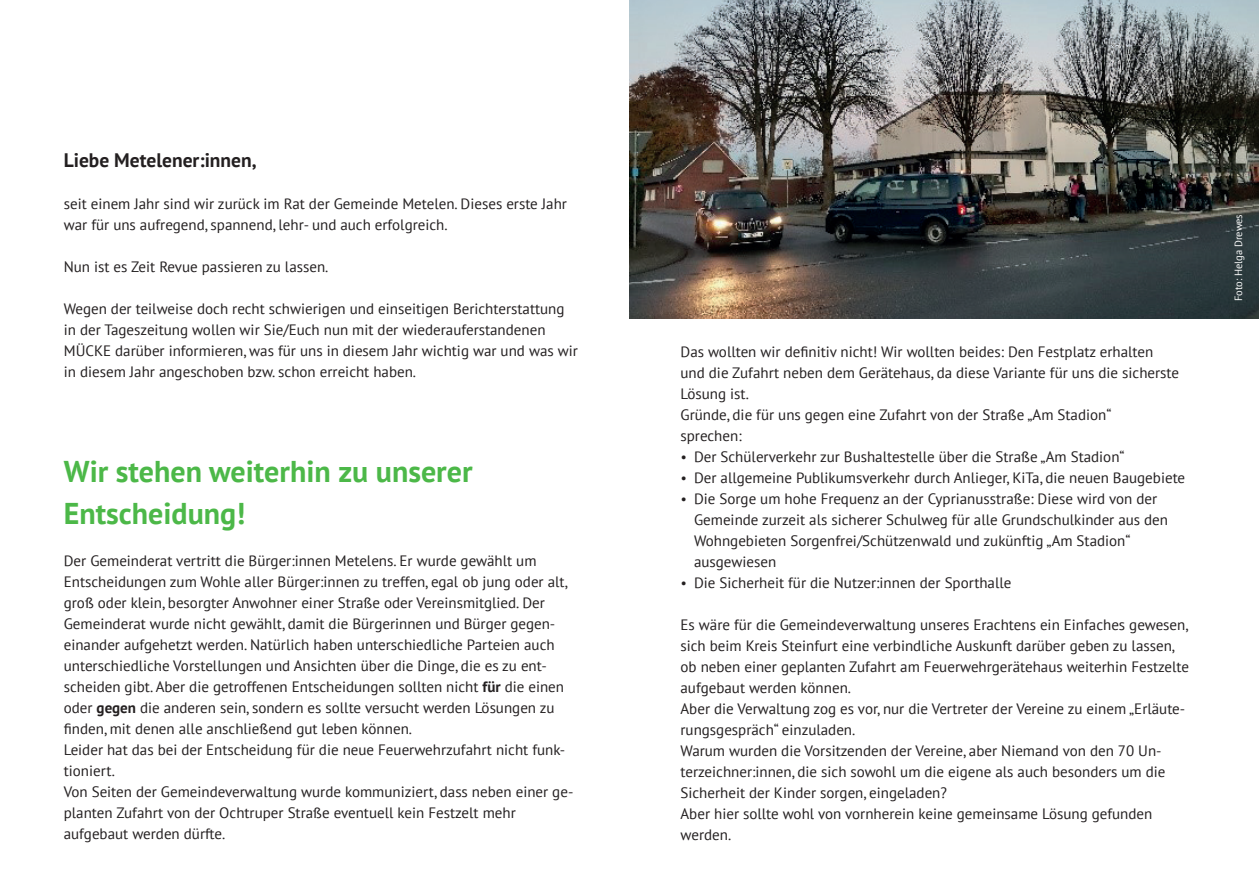
<style>
.page{position:relative;width:1259px;height:893px;background:#fff}
.page>*{position:absolute;margin:0;border:0;box-sizing:border-box;transform-origin:0 0}
.t1{font:700 30px/42px "PT Sans";color:#4cb848}
.t2{font:700 19.5px "PT Sans";color:#231f20}
.t3{font:15px/21px "PT Sans";color:#231f20}
.t4{font:10.5px "PT Sans";color:#fff}
.s1{font-weight:700}
.s2{font-family:"DIN Next LT Pro"}
</style>
<div class="page">
<img style="left:629px;top:0;width:630px;height:319px">
<h2 class="t2" style="left:64px;top:147px;width:194px">Liebe Metelener:innen,</h2>
<p class="t3" style="left:64px;top:193px;width:505px">seit einem Jahr sind wir zurück im Rat der Gemeinde Metelen. Dieses erste Jahr war für uns aufregend, spannend, lehr- und auch erfolgreich.</p>
<p class="t3" style="left:64px;top:256px;width:266px">Nun ist es Zeit Revue passieren zu lassen.</p>
<p class="t3" style="left:64px;top:298px;width:516px">Wegen der teilweise doch recht schwierigen und einseitigen Berichterstattung in der Tageszeitung wollen wir Sie/Euch nun mit der wiederauferstandenen MÜCKE darüber informieren, was für uns in diesem Jahr wichtig war und was wir in diesem Jahr angeschoben bzw. schon erreicht haben.</p>
<h1 class="t1" style="left:64px;top:449px;width:410px">Wir stehen weiterhin zu unserer<br>Entscheidung!</h1>
<p class="t3" style="left:64px;top:550px;width:511px">Der Gemeinderat vertritt die Bürger:innen Metelens. Er wurde gewählt um Entscheidungen zum Wohle aller Bürger:innen zu treffen, egal ob jung oder alt, groß oder klein, besorgter Anwohner einer Straße oder Vereinsmitglied. Der Gemeinderat wurde nicht gewählt, damit die Bürgerinnen und Bürger gegen&shy;einander aufgehetzt werden. Natürlich haben unterschiedliche Parteien auch unterschiedliche Vorstellungen und Ansichten über die Dinge, die es zu ent&shy;scheiden gibt. Aber die getroffenen Entscheidungen sollten nicht <span class="s1">für</span> die einen oder <span class="s1">gegen</span> die anderen sein, sondern es sollte versucht werden Lösungen zu finden, mit denen alle anschließend gut leben können.<br>Leider hat das bei der Entscheidung für die neue Feuerwehrzufahrt nicht funk&shy;tioniert.<br>Von Seiten der Gemeindeverwaltung wurde kommuniziert, dass neben einer ge&shy;planten Zufahrt von der Ochtruper Straße eventuell kein Festzelt mehr aufgebaut werden dürfte.</p>
<p class="t3" style="left:680px;top:341px;width:500px">Das wollten wir definitiv nicht! Wir wollten beides: Den Festplatz erhalten und die Zufahrt neben dem Gerätehaus, da diese Variante für uns die sicherste Lösung ist.<br>Gründe, die für uns gegen eine Zufahrt von der Straße „Am Stadion“<br>sprechen:</p>
<p class="t3" style="left:680px;top:446px;width:445px"><span class="s2">•</span> Der Schülerverkehr zur Bushaltestelle über die Straße „Am Stadion“</p>
<p class="t3" style="left:680px;top:467px;width:506px"><span class="s2">•</span> Der allgemeine Publikumsverkehr durch Anlieger, KiTa, die neuen Baugebiete</p>
<p class="t3" style="left:694px;top:488px;width:475px;text-indent:-14px"><span class="s2">•</span> Die Sorge um hohe Frequenz an der Cyprianusstraße: Diese wird von der Gemeinde zurzeit als sicherer Schulweg für alle Grundschulkinder aus den Wohngebieten Sorgenfrei/Schützenwald und zukünftig „Am Stadion“ ausgewiesen</p>
<p class="t3" style="left:680px;top:572px;width:332px"><span class="s2">•</span> Die Sicherheit für die Nutzer:innen der Sporthalle</p>
<p class="t3" style="left:680px;top:614px;width:510px">Es wäre für die Gemeindeverwaltung unseres Erachtens ein Einfaches gewesen, sich beim Kreis Steinfurt eine verbindliche Auskunft darüber geben zu lassen, ob neben einer geplanten Zufahrt am Feuerwehrgerätehaus weiterhin Festzelte aufgebaut werden können.<br>Aber die Verwaltung zog es vor, nur die Vertreter der Vereine zu einem „Erläute&shy;rungsgespräch“ einzuladen.<br>Warum wurden die Vorsitzenden der Vereine, aber Niemand von den 70 Un&shy;terzeichner:innen, die sich sowohl um die eigene als auch besonders um die Sicherheit der Kinder sorgen, eingeladen?<br>Aber hier sollte wohl von vornherein keine gemeinsame Lösung gefunden werden.</p>
<p class="t4" style="left:1231px;top:301px;width:89px;rotate:-90deg">Foto: Helga Drewes</p>
</div>
